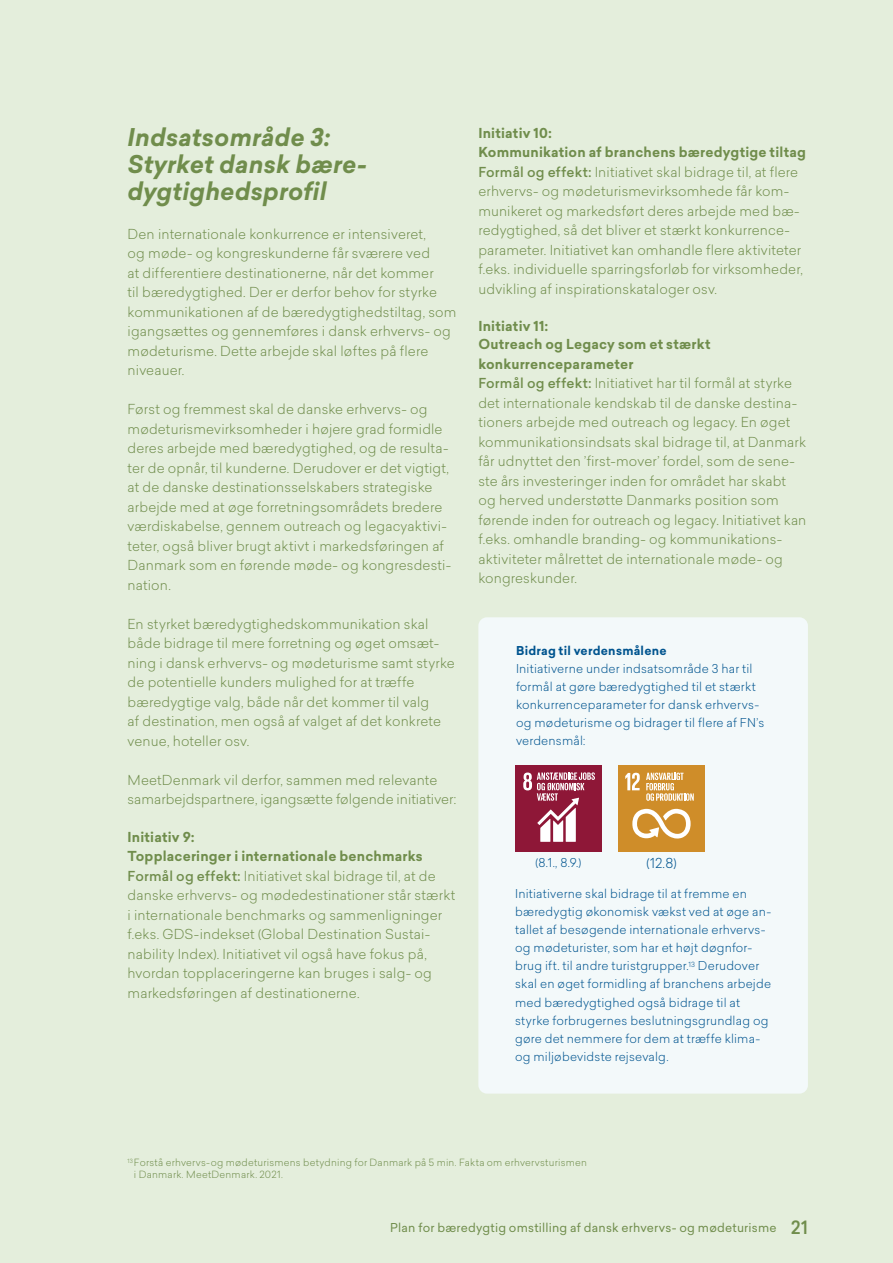
<style>
.page{position:relative;width:893px;height:1263px;background:#e4eedc}
.page>*{position:absolute;margin:0;border:0;box-sizing:border-box;transform-origin:0 0}
.t1{font:italic 700 24px/27px "Sailec";letter-spacing:.005em;color:#708d4c}
.t2{font:300 13.5px/19.5px "Sailec";letter-spacing:.01em;color:#708d4c}
.t3{font:700 13.5px/19.5px "Sailec";letter-spacing:.015em;color:#708d4c}
.t4{font:300 13.5px "Sailec";color:#00548f}
.t5{font:300 12px/18px "Sailec";letter-spacing:.015em;color:#00548f}
.t6{font:12px "Sailec";letter-spacing:.015em;color:#708d4c}
.t7{font:700 12px "Sailec";letter-spacing:.02em;color:#00548f}
.t8{font:300 9.75px/12px "Sailec";letter-spacing:.025em;color:#708d4c}
.s1{font-weight:500}
.s2{font-weight:500;font-size:18px}
</style>
<div class="page">
<div style="left:478px;top:617px;width:330px;height:476px;background:#f3f9fa;border-radius:9px"></div>
<div style="left:515px;top:765px;width:87px;height:87px;background:#8e1737"></div>
<svg style="left:523px;top:772px;width:72px;height:70px"></svg>
<div style="left:619px;top:766px;width:86px;height:86px;background:#cf8d29"></div>
<svg style="left:625px;top:773px;width:15px;height:17px"></svg>
<svg style="left:632px;top:809px;width:59px;height:29px"></svg>
<svg style="left:646px;top:773px;width:48px;height:28px"></svg>
<p class="t1" style="left:128px;top:124px;width:204px">Indsatsområde 3:</p>
<p class="t1" style="left:128px;top:151px;width:241px">Styrket dansk bære&shy;dygtighedsprofil</p>
<p class="t2" style="left:128px;top:223px;width:330px">Den internationale konkurrence er intensiveret,<br>og møde- og kongreskunderne får sværere ved<br>at differentiere destinationerne, når det kommer<br>til bæredygtighed. Der er derfor behov for styrke kommunikationen af de bæredygtighedstiltag, som igangsættes og gennemføres i dansk erhvervs- og mødeturisme. Dette arbejde skal løftes på flere niveauer.</p>
<p class="t2" style="left:128px;top:399px;width:325px">Først og fremmest skal de danske erhvervs- og mødeturismevirksomheder i højere grad formidle deres arbejde med bæredygtighed, og de resulta&shy;ter de opnår, til kunderne. Derudover er det vigtigt, at de danske destinationsselskabers strategiske arbejde med at øge forretningsområdets bredere værdiskabelse, gennem outreach og legacyaktivi&shy;teter, også bliver brugt aktivt i markedsføringen af Danmark som en førende møde- og kongresdesti&shy;nation.</p>
<p class="t2" style="left:128px;top:613px;width:329px">En styrket bæredygtighedskommunikation skal både bidrage til mere forretning og øget omsæt&shy;ning i dansk erhvervs- og mødeturisme samt styrke de potentielle kunders mulighed for at træffe bæredygtige valg, både når det kommer til valg<br>af destination, men også af valget af det konkrete venue, hoteller osv.</p>
<p class="t2" style="left:128px;top:769px;width:330px">MeetDenmark vil derfor, sammen med relevante samarbejdspartnere, igangsætte følgende initiativer:</p>
<p class="t3" style="left:128px;top:827px;width:296px">Initiativ 9:<br>Topplaceringer i internationale benchmarks</p>
<p class="t2" style="left:128px;top:865px;width:329px"><span class="s1">Formål og effekt:</span> Initiativet skal bidrage til, at de danske erhvervs- og mødedestinationer står stærkt i internationale benchmarks og sammenligninger f.eks. GDS-indekset (Global Destination Sustai&shy;nability Index). Initiativet vil også have fokus på, hvordan topplaceringerne kan bruges i salg- og markedsføringen af destinationerne.</p>
<p class="t3" style="left:478px;top:123px;width:75px">Initiativ 10:</p>
<p class="t3" style="left:478px;top:143px;width:329px">Kommunikation af branchens bæredygtige tiltag</p>
<p class="t2" style="left:478px;top:162px;width:326px"><span class="s1">Formål og effekt:</span> Initiativet skal bidrage til, at flere erhvervs- og mødeturismevirksomhede får kom&shy;munikeret og markedsført deres arbejde med bæ&shy;redygtighed, så det bliver et stærkt konkurrence&shy;parameter. Initiativet kan omhandle flere aktiviteter f.eks. individuelle sparringsforløb for virksomheder, udvikling af inspirationskataloger osv.</p>
<p class="t3" style="left:478px;top:317px;width:234px;line-height:18px">Initiativ 11:<br>Outreach og Legacy som et stærkt</p>
<p class="t3" style="left:478px;top:354px;width:157px">konkurrenceparameter</p>
<p class="t2" style="left:478px;top:373px;width:330px"><span class="s1">Formål og effekt:</span> Initiativet har til formål at styrke det internationale kendskab til de danske destina&shy;tioners arbejde med outreach og legacy. En øget kommunikationsindsats skal bidrage til, at Danmark får udnyttet den ’first-mover’ fordel, som de sene&shy;ste års investeringer inden for området har skabt og herved understøtte Danmarks position som førende inden for outreach og legacy. Initiativet kan f.eks. omhandle branding- og kommunikations&shy;aktiviteter målrettet de internationale møde- og kongreskunder.</p>
<p class="t7" style="left:516px;top:642px;width:152px">Bidrag til verdensmålene</p>
<p class="t5" style="left:516px;top:659px;width:250px">Initiativerne under indsatsområde 3 har til formål at gøre bæredygtighed til et stærkt konkurrenceparameter for dansk erhvervs&shy;og mødeturisme og bidrager til flere af FN’s verdensmål:</p>
<p class="t5" style="left:535px;top:853px;width:48px">(8.1., 8.9.)</p>
<p class="t4" style="left:647px;top:853px;width:32px">(12.8)</p>
<p class="t5" style="left:515px;top:885px;width:257px">Initiativerne skal bidrage til at fremme en bæredygtig økonomisk vækst ved at øge an&shy;tallet af besøgende internationale erhvervs&shy;og mødeturister, som har et højt døgnfor&shy;brug ift. til andre turistgrupper.<sup>13</sup> Derudover skal en øget formidling af branchens arbejde med bæredygtighed også bidrage til at styrke forbrugernes beslutningsgrundlag og gøre det nemmere for dem at træffe klima&shy;og miljøbevidste rejsevalg.</p>
<p class="t8" style="left:134px;top:1156px;width:455px;text-indent:-6px"><sup>13</sup> Forstå erhvervs-og mødeturismens betydning for Danmark på 5 min. Fakta om erhvervsturismen i Danmark. MeetDenmark. 2021.</p>
<p class="t6" style="left:390px;top:1219px;width:419px">Plan for bæredygtig omstilling af dansk erhvervs- og mødeturisme <span class="s2">21</span></p>
</div>
